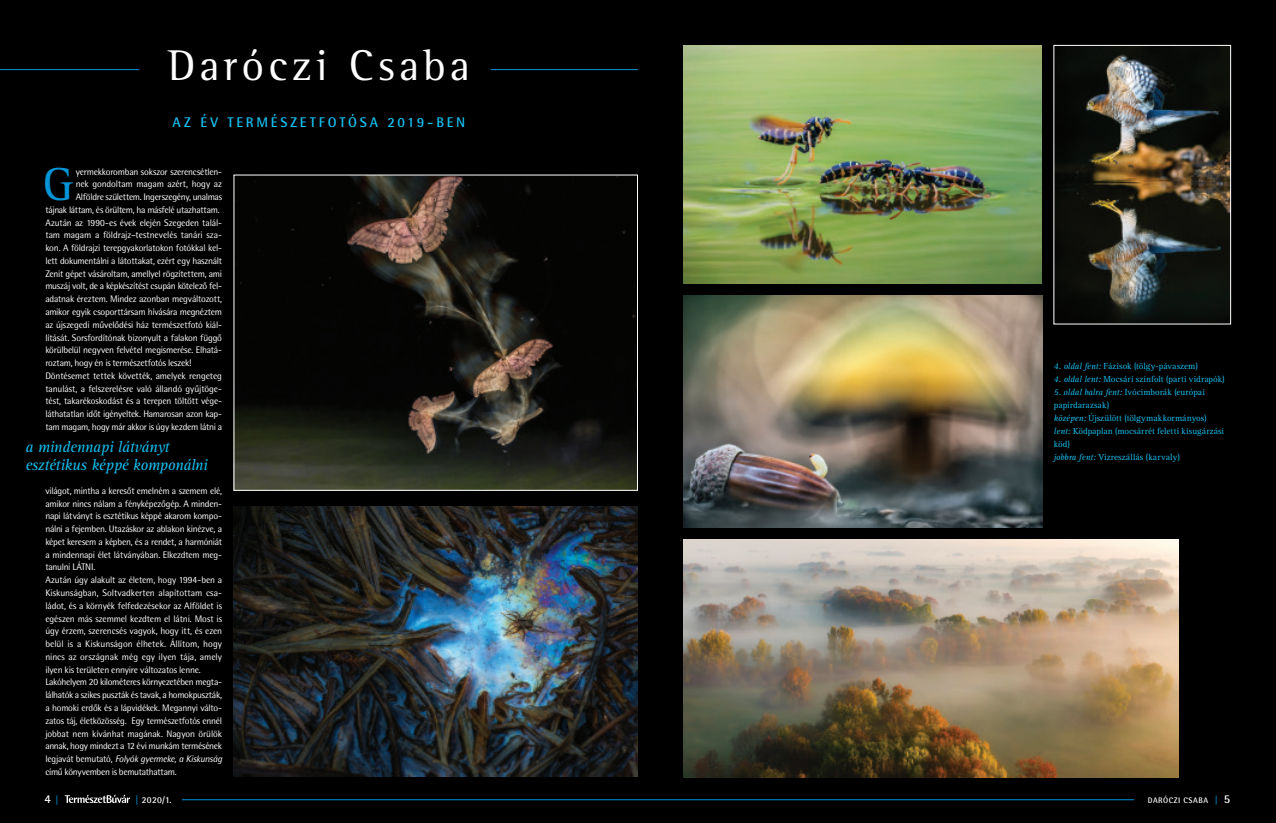
<style>
.page{position:relative;width:1276px;height:823px;background:#fff}
.page>*{position:absolute;margin:0;border:0;box-sizing:border-box;transform-origin:0 0}
.t1{font:47.8px "Rotis Serif Pro";color:#0095d9}
.t2{font:44px "Rotis Semi Serif Pro";letter-spacing:.09em;color:#fff}
.t3{font:italic 16px/18px "Rotis Serif Pro";letter-spacing:-.025em;color:#15c0f2}
.t4{font:700 14px "Rotis Semi Sans Pro";letter-spacing:.195em;color:#15c0f2}
.t5{font:700 12px "Rotis Semi Sans Pro";color:#fff}
.t6{font:9.5px/12.8px "Rotis Semi Sans Pro";letter-spacing:-.02em;color:#fff}
.t7{font:9px/13px "Rotis Serif Pro";letter-spacing:.005em;color:#15c0f2}
.t8{font:700 9px "Rotis Semi Sans Pro";color:#fff}
.t9{font:700 8px "Rotis Semi Sans Pro";letter-spacing:.07em;color:#fff}
.s1{font-style:italic}
.s2{font-size:9px;color:#0095d9}
.s3{color:#0095d9}
.s4{font-size:12px}
</style>
<div class="page">
<div style="left:0;top:0;width:1276px;height:822px;background:#000"></div>
<hr style="left:638px;top:798px;width:496px;height:1px;background:#0095d9">
<svg style="left:65px;top:794px;width:65px;height:8px"></svg>
<hr style="left:182px;top:798px;width:456px;height:1px;background:#0095d9">
<hr style="left:0;top:69px;width:139px;height:1px;background:#0095d9">
<hr style="left:490px;top:69px;width:148px;height:1px;background:#0095d9">
<img style="left:1055px;top:47px;width:174px;height:275px">
<div style="left:1053px;top:45px;width:178px;height:279px;border:1px solid #fff"></div>
<img style="left:683px;top:45px;width:358px;height:238px">
<img style="left:683px;top:295px;width:359px;height:232px">
<img style="left:683px;top:539px;width:495px;height:238px">
<img style="left:235px;top:176px;width:401px;height:312px">
<img style="left:233px;top:506px;width:405px;height:270px">
<h2 class="t2" style="left:168px;top:39px;width:304px">Daróczi Csaba</h2>
<h3 class="t4" style="left:173px;top:113px;width:294px">AZ ÉV TERMÉSZETFOTÓSA 2019-BEN</h3>
<h1 class="t1" style="left:43px;top:155px;width:33px">G</h1>
<p class="t6" style="left:76px;top:165px;width:148px">yermekkoromban sokszor szerencsétlen-</p>
<p class="t6" style="left:76px;top:178px;width:148px">nek gondoltam magam azért, hogy az</p>
<p class="t6" style="left:76px;top:190px;width:148px">Alföldre születtem. Ingerszegény, unalmas</p>
<p class="t6" style="left:45px;top:203px;width:176px">tájnak láttam, és örültem, ha másfelé utazhattam.</p>
<p class="t6" style="left:45px;top:216px;width:178px">Azután az 1990-es évek elején Szegeden talál-</p>
<p class="t6" style="left:45px;top:229px;width:178px">tam magam a földrajz–testnevelés tanári sza-</p>
<p class="t6" style="left:45px;top:241px;width:178px">kon. A földrajzi terepgyakorlatokon fotókkal kel-</p>
<p class="t6" style="left:45px;top:254px;width:178px">lett dokumentálni a látottakat, ezért egy használt</p>
<p class="t6" style="left:45px;top:267px;width:178px">Zenit gépet vásároltam, amellyel rögzítettem, ami</p>
<p class="t6" style="left:45px;top:280px;width:178px">muszáj volt, de a képkészítést csupán kötelező fel-</p>
<p class="t6" style="left:45px;top:292px;width:178px">adatnak éreztem. Mindez azonban megváltozott,</p>
<p class="t6" style="left:45px;top:305px;width:178px">amikor egyik csoporttársam hívására megnéztem</p>
<p class="t6" style="left:45px;top:318px;width:178px">az újszegedi művelődési ház természetfotó kiál-</p>
<p class="t6" style="left:45px;top:331px;width:178px">lítását. Sorsfordítónak bizonyult a falakon függő</p>
<p class="t6" style="left:45px;top:343px;width:178px">körülbelül negyven felvétel megismerése. Elhatá-</p>
<p class="t6" style="left:45px;top:356px;width:148px">roztam, hogy én is természetfotós leszek!</p>
<p class="t6" style="left:45px;top:369px;width:178px">Döntésemet tettek követték, amelyek rengeteg</p>
<p class="t6" style="left:45px;top:382px;width:178px">tanulást, a felszerelésre való állandó gyűjtöge-</p>
<p class="t6" style="left:45px;top:394px;width:178px">tést, takarékoskodást és a terepen töltött vége-</p>
<p class="t6" style="left:45px;top:407px;width:178px">láthatatlan időt igényeltek. Hamarosan azon kap-</p>
<p class="t6" style="left:45px;top:420px;width:178px">tam magam, hogy már akkor is úgy kezdem látni a</p>
<h3 class="t3" style="left:26px;top:437px;width:184px">a mindennapi látványt esztétikus képpé komponálni</h3>
<p class="t6" style="left:45px;top:484px;width:178px">világot, mintha a keresőt emelném a szemem elé, amikor nincs nálam a fényképezőgép. A minden&shy;napi látványt is esztétikus képpé akarom kompo&shy;nálni a fejemben. Utazáskor az ablakon kinézve, a képet keresem a képben, és a rendet, a harmóniát a mindennapi élet látványában. Elkezdtem meg&shy;tanulni LÁTNI.<br>Azután úgy alakult az életem, hogy 1994-ben a Kiskunságban, Soltvadkerten alapítottam csa&shy;ládot, és a környék felfedezésekor az Alföldet is egészen más szemmel kezdtem el látni. Most is úgy érzem, szerencsés vagyok, hogy itt, és ezen belül is a Kiskunságon élhetek. Állítom, hogy nincs az országnak még egy ilyen tája, amely ilyen kis területen ennyire változatos lenne.<br>Lakóhelyem 20 kilométeres környezetében megta&shy;lálhatók a szikes puszták és tavak, a homokpuszták, a homoki erdők és a lápvidékek. Megannyi válto&shy;zatos táj, életközösség. Egy természetfotós ennél jobbat nem kívánhat magának. Nagyon örülök annak, hogy mindezt a 12 évi munkám termésének legjavát bemutató, <span class="s1">Folyók gyermeke, a Kiskunság </span>című könyvemben is bemutathattam.</p>
<p class="t7" style="left:1054px;top:359px;width:145px"><span class="s1">4. oldal fent:</span> Fázisok (tölgy-pávaszem)</p>
<p class="t7" style="left:1054px;top:372px;width:172px"><span class="s1">4. oldal lent:</span> Mocsári színfolt (parti vidrapók)</p>
<p class="t7" style="left:1054px;top:385px;width:172px"><span class="s1">5. oldal balra fent:</span> Ivócimborák (európai papírdarazsak)<br><span class="s1">középen:</span> Újszülött (tölgymakkormányos) <span class="s1">lent:</span> Ködpaplan (mocsárrét feletti kisugárzási köd)<br><span class="s1">jobbra fent:</span> Vízreszállás (karvaly)</p>
<p class="t5" style="left:44px;top:791px;width:15px">4 <span class="s2">|</span></p>
<p class="t8" style="left:135px;top:794px;width:38px"><span class="s3">|</span> 2020/1.</p>
<p class="t9" style="left:1147px;top:794px;width:84px">DARÓCZI CSABA <span class="s2">|</span> <span class="s4">5</span></p>
</div>
